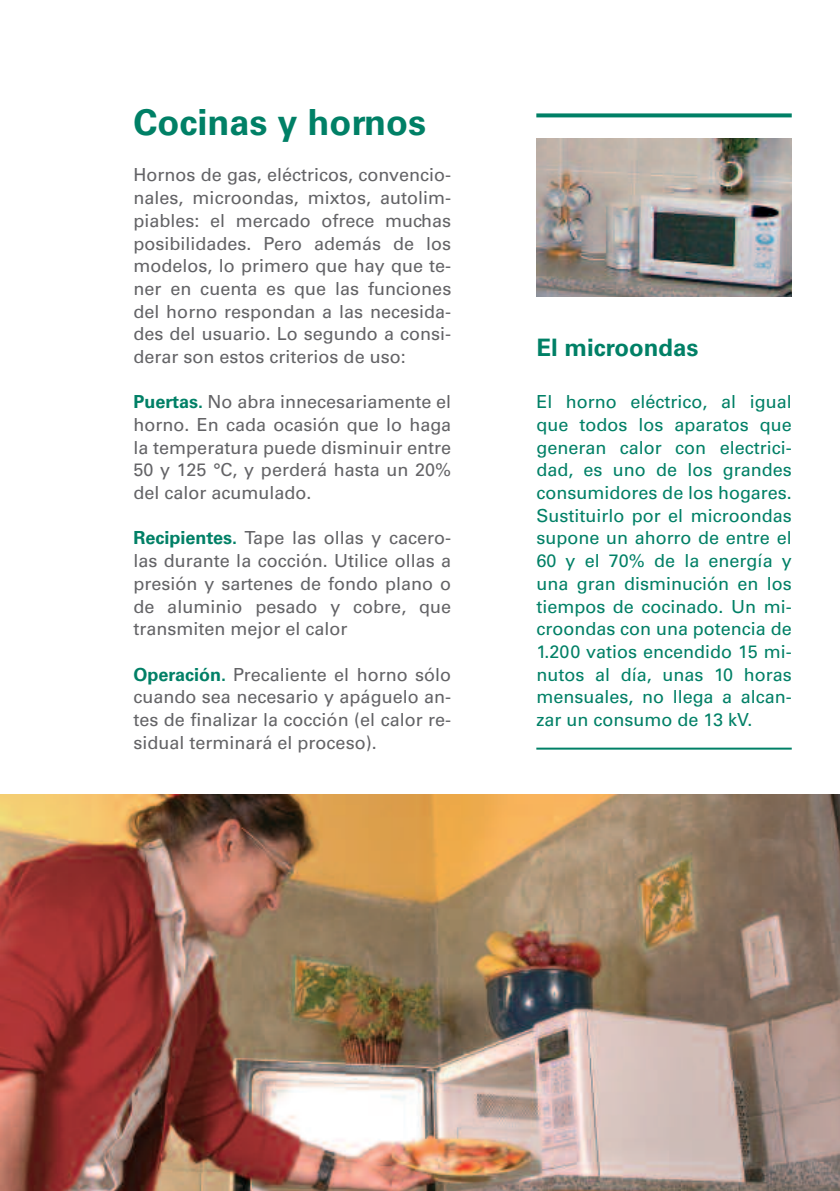
<style>
.page{position:relative;width:840px;height:1191px;background:#fff}
.page>*{position:absolute;margin:0;border:0;box-sizing:border-box;transform-origin:0 0}
.t1{font:700 36px "Univers";color:#008066}
.t2{font:700 24px "Univers";color:#008066}
.t3{font:18px/22.6px "Univers";color:#636366;text-align:justify}
.t4{font:18px/22.6px "Univers";color:#008066;text-align:justify}
.s1{font-weight:700;color:#008066}
</style>
<div class="page">
<img style="left:536px;top:138px;width:255px;height:159px">
<svg style="left:536px;top:113px;width:255px;height:4px"></svg>
<hr style="left:536px;top:747px;width:255px;height:2px;background:#008066">
<img style="left:0;top:794px;width:839px;height:397px">
<h1 class="t1" style="left:133px;top:109px;width:294px">Cocinas y hornos</h1>
<p class="t3" style="left:133px;top:165px;width:319px">Hornos de gas, eléctricos, convencio&shy;nales, microondas, mixtos, autolim&shy;piables: el mercado ofrece muchas posibilidades. Pero además de los modelos, lo primero que hay que te&shy;ner en cuenta es que las funciones del horno respondan a las necesida&shy;des del usuario. Lo segundo a consi&shy;derar son estos criterios de uso:</p>
<p class="t3" style="left:133px;top:392px;width:319px"><span class="s1">Puertas.</span> No abra innecesariamente el horno. En cada ocasión que lo haga la temperatura puede disminuir entre 50 y 125 °C, y perderá hasta un 20% del calor acumulado.</p>
<p class="t3" style="left:133px;top:528px;width:319px"><span class="s1">Recipientes.</span> Tape las ollas y cacero&shy;las durante la cocción. Utilice ollas a presión y sartenes de fondo plano o de aluminio pesado y cobre, que transmiten mejor el calor</p>
<p class="t3" style="left:133px;top:664px;width:319px"><span class="s1">Operación.</span> Precaliente el horno sólo cuando sea necesario y apáguelo an&shy;tes de finalizar la cocción (el calor re&shy;sidual terminará el proceso).</p>
<h2 class="t2" style="left:536px;top:338px;width:164px">El microondas</h2>
<p class="t4" style="left:536px;top:392px;width:257px">El horno eléctrico, al igual que todos los aparatos que generan calor con electrici&shy;dad, es uno de los grandes consumidores de los hogares.<br>Sustituirlo por el microondas supone un ahorro de entre el 60 y el 70% de la energía y una gran disminución en los tiempos de cocinado. Un mi&shy;croondas con una potencia de 1.200 vatios encendido 15 mi&shy;nutos al día, unas 10 horas mensuales, no llega a alcan&shy;zar un consumo de 13 kV.</p>
</div>
